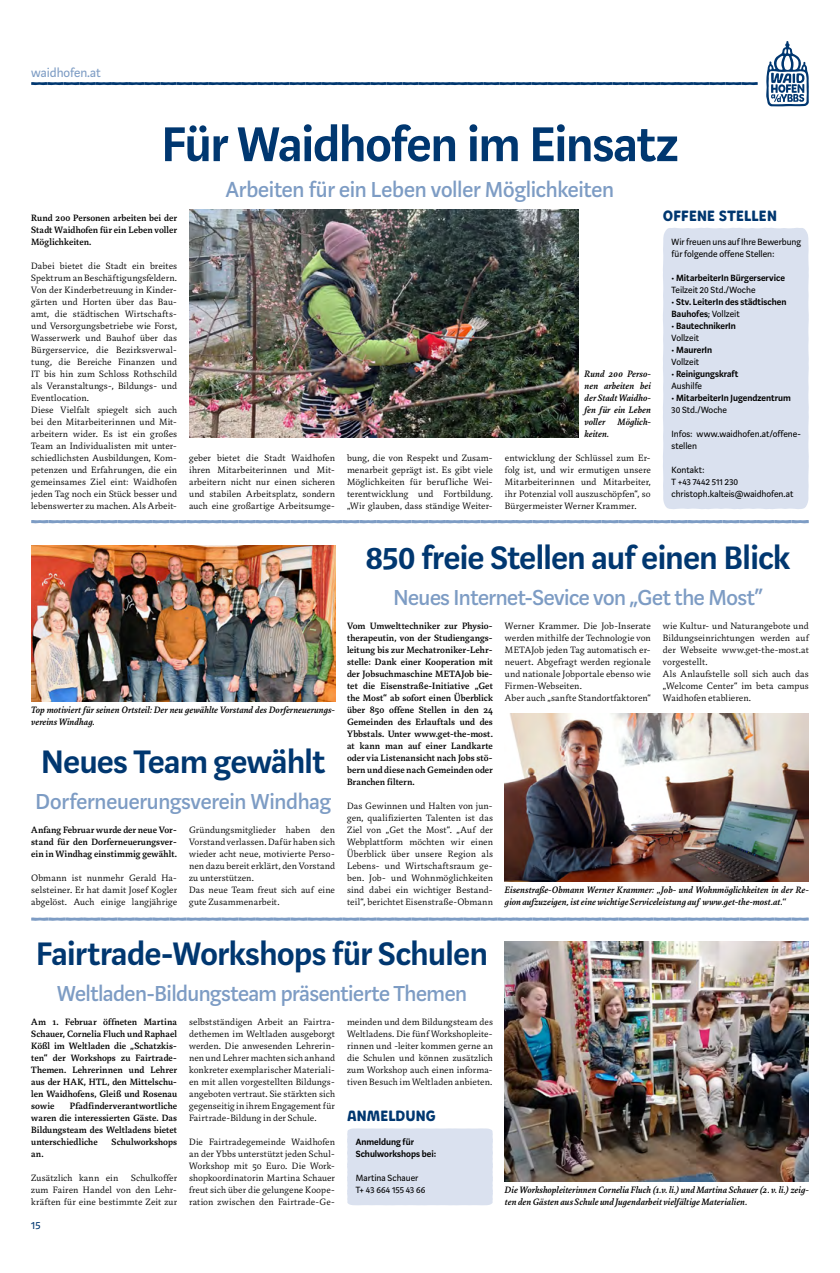
<style>
.page{position:relative;width:840px;height:1273px;background:#fff}
.page>*{position:absolute;margin:0;border:0;box-sizing:border-box;transform-origin:0 0}
.t1{font:600 54px "Marat Sans";letter-spacing:-.02em;color:#003770}
.t2{font:600 36px "Marat Sans";letter-spacing:-.01em;color:#003770}
.t3{font:500 24px "Marat Sans";letter-spacing:-.015em;color:#7d9cc4}
.t4{font:16px "Andri";letter-spacing:.005em;color:#003770}
.t5{font:14px "Marat Sans";color:#7d9cc4}
.t6{font:12px "Marat Sans";color:#003770}
.t7{font:300 10px/12px "Marat";letter-spacing:.01em;color:#000;text-align:justify}
.t8{font:500 10px/12px "Marat";letter-spacing:.005em;color:#000;text-align:justify}
.t9{font:italic 500 10px/12px "Marat";letter-spacing:.01em;color:#000}
.t10{font:600 10px/12px "Marat Sans";color:#000}
.t11{font:10px/12px "Marat Sans";color:#000}
.s1{font-weight:400}
.s2{font-weight:600}
</style>
<div class="page">
<svg style="left:31px;top:82px;width:726px;height:3px;background:#1d4d80"></svg>
<svg style="left:766px;top:41px;width:42px;height:66px"></svg>
<img style="left:189px;top:209px;width:389px;height:228px">
<img style="left:504px;top:713px;width:304px;height:168px">
<div style="left:663px;top:228px;width:145px;height:281px;background:#dae1ef"></div>
<svg style="left:31px;top:520px;width:777px;height:3px;background:#85a2c7"></svg>
<img style="left:31px;top:545px;width:304px;height:156px">
<svg style="left:31px;top:917px;width:777px;height:4px;background:#9eb5d3"></svg>
<div style="left:347px;top:1128px;width:145px;height:77px;background:#dae1ef"></div>
<img style="left:504px;top:941px;width:304px;height:240px">
<h3 class="t5" style="left:31px;top:65px;width:71px">waidhofen.at</h3>
<h1 class="t1" style="left:161px;top:116px;width:518px">Für Waidhofen im Einsatz</h1>
<h3 class="t3" style="left:226px;top:177px;width:389px">Arbeiten für ein Leben voller Möglichkeiten</h3>
<p class="t8" style="left:31px;top:212px;width:147px">Rund 200 Personen arbeiten bei der Stadt Waidhofen für ein Leben voller Möglichkeiten.</p>
<p class="t7" style="left:31px;top:260px;width:147px;text-align:left">Dabei bietet die Stadt ein breites Spektrum an Beschäftigungsfeldern.<br>Von der Kinderbetreuung in Kinder&shy;gärten und Horten über das Bau&shy;amt, die städtischen Wirtschafts&shy;und Versorgungsbetriebe wie Forst, Wasserwerk und Bauhof über das Bürgerservice, die Bezirksverwal&shy;tung, die Bereiche Finanzen und IT bis hin zum Schloss Rothschild als Veranstaltungs-, Bildungs- und Eventlocation.<br>Diese Vielfalt spiegelt sich auch bei den Mitarbeiterinnen und Mit&shy;arbeitern wider. Es ist ein großes Team an Individualisten mit unter&shy;schiedlichsten Ausbildungen, Kom&shy;petenzen und Erfahrungen, die ein gemeinsames Ziel eint: Waidhofen jeden Tag noch ein Stück besser und lebenswerter zu machen. Als Arbeit-</p>
<h3 class="t4" style="left:662px;top:208px;width:115px">OFFENE STELLEN</h3>
<p class="t11" style="left:671px;top:236px;width:131px">Wir freuen uns auf Ihre Bewerbung für folgende offene Stellen:</p>
<p class="t10" style="left:671px;top:272px;width:115px"><span class="s1">•</span> MitarbeiterIn Bürgerservice<br><span class="s1">Teilzeit 20 Std./Woche</span></p>
<p class="t10" style="left:671px;top:296px;width:116px"><span class="s1">•</span> Stv. LeiterIn des städtischen<br>Bauhofes<span class="s1">; Vollzeit</span></p>
<p class="t10" style="left:671px;top:320px;width:66px"><span class="s1">•</span> BautechnikerIn<br><span class="s1">Vollzeit</span></p>
<p class="t11" style="left:671px;top:344px;width:42px">• <span class="s2">MaurerIn<br></span>Vollzeit</p>
<p class="t10" style="left:671px;top:368px;width:68px"><span class="s1">•</span> Reinigungskraft<br><span class="s1">Aushilfe</span></p>
<p class="t10" style="left:671px;top:392px;width:121px"><span class="s1">•</span> MitarbeiterIn Jugendzentrum<br><span class="s1">30 Std./Woche</span></p>
<p class="t11" style="left:671px;top:428px;width:131px">Infos: www.waidhofen.at/offene&shy;stellen</p>
<p class="t11" style="left:671px;top:464px;width:123px">Kontakt:<br>T +43 7442 511 230 christoph.kalteis@waidhofen.at</p>
<p class="t9" style="left:584px;top:368px;width:68px;text-align:justify">Rund 200 Perso&shy;nen arbeiten bei der Stadt Waidho&shy;fen für ein Leben voller Möglich&shy;keiten.</p>
<p class="t7" style="left:189px;top:452px;width:147px">geber bietet die Stadt Waidhofen ihren Mitarbeiterinnen und Mit&shy;arbeitern nicht nur einen sicheren und stabilen Arbeitsplatz, sondern auch eine großartige Arbeitsumge-</p>
<p class="t7" style="left:347px;top:452px;width:147px">bung, die von Respekt und Zusam&shy;menarbeit geprägt ist. Es gibt viele Möglichkeiten für berufliche Wei&shy;terentwicklung und Fortbildung. „Wir glauben, dass ständige Weiter-</p>
<p class="t7" style="left:504px;top:452px;width:147px">entwicklung der Schlüssel zum Er&shy;folg ist, und wir ermutigen unsere Mitarbeiterinnen und Mitarbeiter, ihr Potenzial voll auszuschöpfen“, so Bürgermeister Werner Krammer.</p>
<h2 class="t2" style="left:365px;top:539px;width:426px">850 freie Stellen auf einen Blick</h2>
<h3 class="t3" style="left:393px;top:585px;width:370px">Neues Internet-Sevice von „Get the Most“</h3>
<p class="t8" style="left:347px;top:620px;width:147px">Vom Umwelttechniker zur Physio&shy;therapeutin, von der Studiengangs&shy;leitung bis zur Mechatroniker-Lehr&shy;stelle: Dank einer Kooperation mit der Jobsuchmaschine METAJob bie&shy;tet die Eisenstraße-Initiative „Get the Most“ ab sofort einen Überblick über 850 offene Stellen in den 24<br>Gemeinden des Erlauftals und des Ybbstals. Unter www.get-the-most. at kann man auf einer Landkarte oder via Listenansicht nach Jobs stö&shy;bern und diese nach Gemeinden oder Branchen filtern.</p>
<p class="t7" style="left:347px;top:800px;width:147px">Das Gewinnen und Halten von jun&shy;gen, qualifizierten Talenten ist das Ziel von „Get the Most“. „Auf der Webplattform möchten wir einen Überblick über unsere Region als Lebens- und Wirtschaftsraum ge&shy;ben. Job- und Wohnmöglichkeiten sind dabei ein wichtiger Bestand&shy;teil“, berichtet Eisenstraße-Obmann</p>
<p class="t7" style="left:662px;top:620px;width:147px;text-align:left">wie Kultur- und Naturangebote und<br>Bildungseinrichtungen werden auf der Webseite www.get-the-most.at vorgestellt.<br>Als Anlaufstelle soll sich auch das „Welcome Center“ im beta campus<br>Waidhofen etablieren.</p>
<p class="t7" style="left:504px;top:620px;width:147px;text-align:left">Werner Krammer. Die Job-Inserate werden mithilfe der Technologie von METAJob jeden Tag automatisch er&shy;neuert. Abgefragt werden regionale und nationale Jobportale ebenso wie Firmen-Webseiten.<br>Aber auch „sanfte Standortfaktoren“</p>
<p class="t9" style="left:31px;top:704px;width:305px">Top motiviert für seinen Ortsteil: Der neu gewählte Vorstand des Dorferneuerungs&shy;vereins Windhag.</p>
<h2 class="t2" style="left:41px;top:743px;width:285px">Neues Team gewählt</h2>
<h3 class="t3" style="left:36px;top:789px;width:296px">Dorferneuerungsverein Windhag</h3>
<p class="t8" style="left:31px;top:824px;width:147px">Anfang Februar wurde der neue Vor&shy;stand für den Dorferneuerungsver&shy;ein in Windhag einstimmig gewählt.</p>
<p class="t7" style="left:31px;top:872px;width:147px">Obmann ist nunmehr Gerald Ha&shy;selsteiner. Er hat damit Josef Kogler abgelöst. Auch einige langjährige</p>
<p class="t7" style="left:189px;top:824px;width:147px;text-align:left">Gründungsmitglieder haben den<br>Vorstand verlassen. Dafür haben sich wieder acht neue, motivierte Perso&shy;nen dazu bereit erklärt, den Vorstand zu unterstützen.<br>Das neue Team freut sich auf eine gute Zusammenarbeit.</p>
<h2 class="t2" style="left:36px;top:935px;width:453px">Fairtrade-Workshops für Schulen</h2>
<h3 class="t3" style="left:57px;top:981px;width:411px">Weltladen-Bildungsteam präsentierte Themen</h3>
<p class="t8" style="left:31px;top:1016px;width:147px">Am 1. Februar öffneten Martina Schauer, Cornelia Fluch und Raphael Kößl im Weltladen die „Schatzkis&shy;ten“ der Workshops zu Fairtrade-Themen. Lehrerinnen und Lehrer aus der HAK, HTL, den Mittelschu&shy;len Waidhofens, Gleiß und Rosenau sowie</p>
<p class="t9" style="left:504px;top:884px;width:305px">Eisenstraße-Obmann Werner Krammer: „Job- und Wohnmöglichkeiten in der Re&shy;gion aufzuzeigen, ist eine wichtige Serviceleistung auf www.get-the-most.at.“</p>
<p class="t7" style="left:189px;top:1016px;width:147px">selbstständigen Arbeit an Fairtra&shy;dethemen im Weltladen ausgeborgt werden. Die anwesenden Lehrerin&shy;nen und Lehrer machten sich anhand konkreter exemplarischer Materiali&shy;en mit allen vorgestellten Bildungs&shy;angeboten vertraut. Sie stärkten sich gegenseitig in ihrem Engagement für Fairtrade-Bildung in der Schule.</p>
<p class="t7" style="left:189px;top:1136px;width:147px">Die Fairtradegemeinde Waidhofen an der Ybbs unterstützt jeden Schul-Workshop mit 50 Euro. Die Work&shy;shopkoordinatorin Martina Schauer freut sich über die gelungene Koope&shy;ration zwischen den Fairtrade-Ge-</p>
<p class="t7" style="left:347px;top:1016px;width:147px">meinden und dem Bildungsteam des Weltladens. Die fünf Workshopleite&shy;rinnen und -leiter kommen gerne an die Schulen und können zusätzlich zum Workshop auch einen informa&shy;tiven Besuch im Weltladen anbieten.</p>
<p class="t8" style="left:31px;top:1100px;width:147px;text-indent:39px">Pfadfinderverantwortliche waren die interessierten Gäste. Das Bildungsteam des Weltladens bietet unterschiedliche</p>
<h3 class="t4" style="left:347px;top:1108px;width:90px">ANMELDUNG</h3>
<p class="t10" style="left:355px;top:1136px;width:82px">Anmeldung für<br>Schulworkshops bei:</p>
<p class="t11" style="left:355px;top:1172px;width:71px">Martina Schauer<br>T+ 43 664 155 43 66</p>
<p class="t8" style="left:111px;top:1136px;width:67px">Schulworkshops</p>
<p class="t8" style="left:31px;top:1148px;width:14px">an.</p>
<p class="t7" style="left:31px;top:1172px;width:88px">Zusätzlich kann ein</p>
<p class="t7" style="left:31px;top:1172px;width:147px;text-indent:100px">Schulkoffer zum Fairen Handel von den Lehr&shy;kräften für eine bestimmte Zeit zur</p>
<p class="t9" style="left:504px;top:1184px;width:305px">Die Workshopleiterinnen Cornelia Fluch (1.v. li.) und Martina Schauer (2. v. li.) zeig&shy;ten den Gästen aus Schule und Jugendarbeit vielfältige Materialien.</p>
<p class="t6" style="left:31px;top:1219px;width:11px">15</p>
</div>
